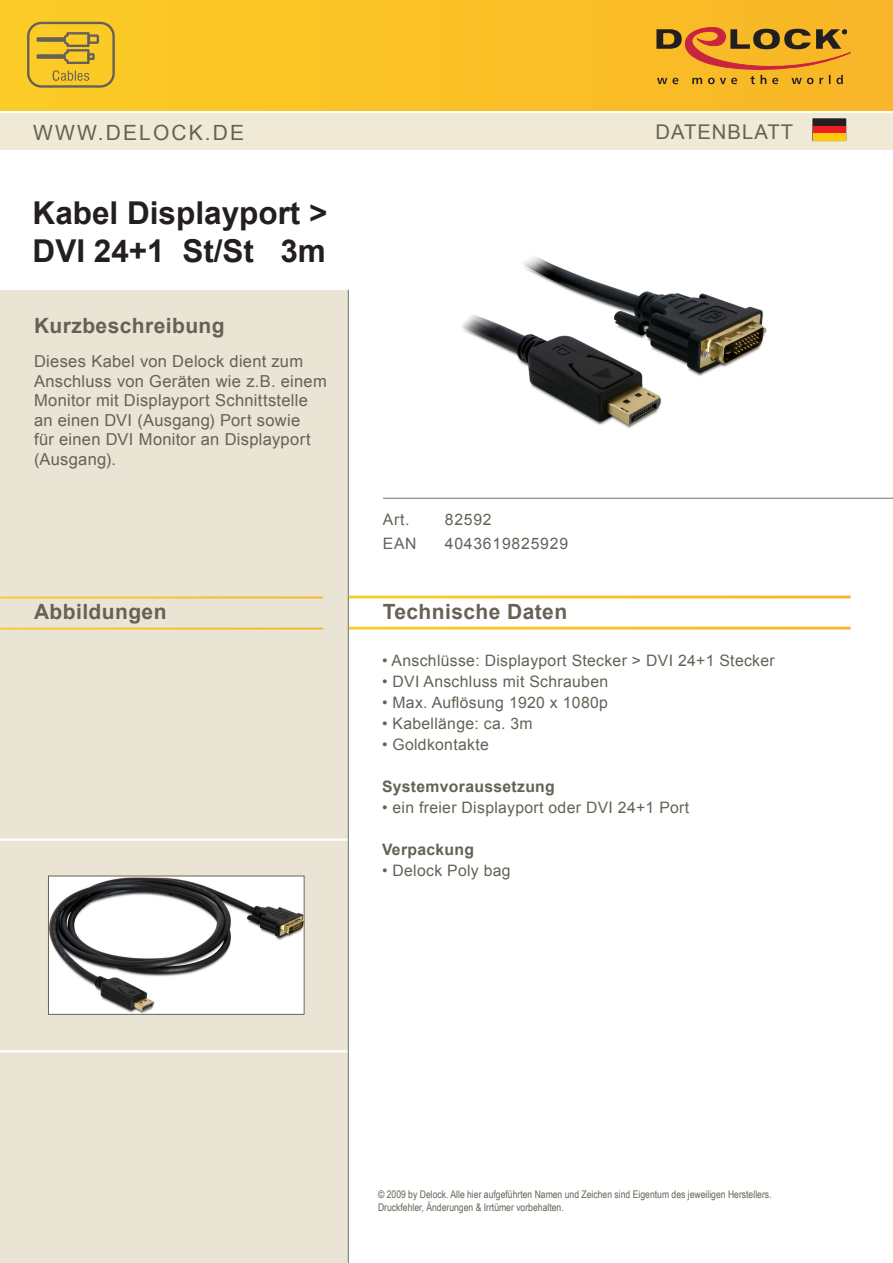
<style>
.page{position:relative;width:893px;height:1263px;background:#fff}
.page>*{position:absolute;margin:0;border:0;box-sizing:border-box;transform-origin:0 0}
.t1{font:700 31.5px "Arial";color:#231f20}
._001{font:700 21px "Arial";letter-spacing:.02em;color:#656156}
._001-2{font:700 21px "Arial";letter-spacing:.02em;color:#676255}
.t2{font:21px "Arial";letter-spacing:.1em;color:#656156}
.t3{font:20.25px "Arial";letter-spacing:.05em;color:#656156}
._001-3{font:16.5px/19.5px "Arial";letter-spacing:.015em;color:#656156}
._003-02{font:15.75px "Arial";letter-spacing:.02em;color:#656156}
._003-02-2{font:700 15.75px "Arial";letter-spacing:.02em;color:#656156}
._003-02-3{font:15.75px "Arial";letter-spacing:.05em;color:#656156}
.t4{font:10.5px "Arial Narrow";color:#676255}
</style>
<div class="page">
<div style="left:0;top:0;width:893px;height:110px;background:#fac226"></div>
<div style="left:0;top:114px;width:893px;height:36px;background:#efe9d5"></div>
<div style="left:813px;top:119px;width:33px;height:7px;background:#231f20"></div>
<div style="left:813px;top:126px;width:33px;height:7px;background:#ee1d23"></div>
<div style="left:813px;top:133px;width:33px;height:7px;background:#feca0a"></div>
<div style="left:0;top:290px;width:349px;height:973px;background:#e9e4d3"></div>
<svg style="left:0;top:596px;width:10px;height:33px"></svg>
<svg style="left:10px;top:596px;width:11px;height:33px"></svg>
<svg style="left:21px;top:596px;width:10px;height:33px"></svg>
<svg style="left:31px;top:596px;width:11px;height:33px"></svg>
<svg style="left:42px;top:596px;width:10px;height:33px"></svg>
<svg style="left:52px;top:596px;width:11px;height:33px"></svg>
<svg style="left:63px;top:596px;width:10px;height:33px"></svg>
<svg style="left:73px;top:596px;width:10px;height:33px"></svg>
<svg style="left:83px;top:596px;width:11px;height:33px"></svg>
<svg style="left:94px;top:596px;width:10px;height:33px"></svg>
<svg style="left:104px;top:596px;width:11px;height:33px"></svg>
<svg style="left:115px;top:596px;width:10px;height:33px"></svg>
<svg style="left:125px;top:596px;width:11px;height:33px"></svg>
<svg style="left:136px;top:596px;width:10px;height:33px"></svg>
<svg style="left:146px;top:596px;width:10px;height:33px"></svg>
<svg style="left:156px;top:596px;width:11px;height:33px"></svg>
<svg style="left:167px;top:596px;width:10px;height:33px"></svg>
<svg style="left:177px;top:596px;width:11px;height:33px"></svg>
<svg style="left:188px;top:596px;width:10px;height:33px"></svg>
<svg style="left:198px;top:596px;width:10px;height:33px"></svg>
<svg style="left:208px;top:596px;width:11px;height:33px"></svg>
<svg style="left:219px;top:596px;width:10px;height:33px"></svg>
<svg style="left:229px;top:596px;width:11px;height:33px"></svg>
<svg style="left:240px;top:596px;width:10px;height:33px"></svg>
<svg style="left:250px;top:596px;width:11px;height:33px"></svg>
<svg style="left:261px;top:596px;width:10px;height:33px"></svg>
<svg style="left:271px;top:596px;width:10px;height:33px"></svg>
<svg style="left:281px;top:596px;width:11px;height:33px"></svg>
<svg style="left:292px;top:596px;width:10px;height:33px"></svg>
<svg style="left:302px;top:596px;width:11px;height:33px"></svg>
<svg style="left:313px;top:596px;width:10px;height:33px"></svg>
<hr style="left:323px;top:596px;width:1px;height:33px;background:#f8b52c">
<svg style="left:656px;top:27px;width:195px;height:57px"></svg>
<hr style="left:383px;top:498px;width:510px;height:1px;background:#70726e">
<hr style="left:0;top:838px;width:349px;height:3px;background:#fff">
<hr style="left:0;top:1050px;width:349px;height:2px;background:#fff">
<hr style="left:348px;top:290px;width:1px;height:973px;background:#70726e">
<svg style="left:27px;top:22px;width:88px;height:66px"></svg>
<svg style="left:349px;top:596px;width:501px;height:33px"></svg>
<img style="left:461px;top:256px;width:306px;height:173px">
<img style="left:50px;top:878px;width:252px;height:134px">
<p class="t2" style="left:33px;top:118px;width:212px">WWW.DELOCK.DE</p>
<p class="t3" style="left:655px;top:119px;width:139px">DATENBLATT</p>
<p class="t1" style="left:33px;top:192px;width:296px">Kabel Displayport &gt;</p>
<p class="t1" style="left:33px;top:230px;width:295px">DVI 24+1 St/St 3m</p>
<p class="_001" style="left:34px;top:312px;width:192px">Kurzbeschreibung</p>
<p class="_001-3" style="left:34px;top:352px;width:294px">Dieses Kabel von Delock dient zum<br>Anschluss von Geräten wie z.B. einem<br>Monitor mit Displayport Schnittstelle an einen DVI (Ausgang) Port sowie<br>für einen DVI Monitor an Displayport (Ausgang).</p>
<p class="_001" style="left:34px;top:598px;width:134px">Abbildungen</p>
<p class="_003-02" style="left:383px;top:509px;width:28px">Art.</p>
<p class="_003-02" style="left:383px;top:533px;width:35px">EAN</p>
<p class="_003-02" style="left:445px;top:509px;width:48px">82592</p>
<p class="_003-02-3" style="left:445px;top:533px;width:125px">4043619825929</p>
<p class="_001-2" style="left:383px;top:598px;width:186px">Technische Daten</p>
<p class="_003-02" style="left:382px;top:650px;width:394px">• Anschlüsse: Displayport Stecker &gt; DVI 24+1 Stecker</p>
<p class="_003-02" style="left:382px;top:671px;width:228px">• DVI Anschluss mit Schrauben</p>
<p class="_003-02" style="left:382px;top:692px;width:227px">• Max. Auflösung 1920 x 1080p</p>
<p class="_003-02" style="left:382px;top:713px;width:152px">• Kabellänge: ca. 3m</p>
<p class="_003-02" style="left:382px;top:734px;width:108px">• Goldkontakte</p>
<p class="_003-02-2" style="left:382px;top:776px;width:174px">Systemvoraussetzung</p>
<p class="_003-02" style="left:382px;top:797px;width:309px">• ein freier Displayport oder DVI 24+1 Port</p>
<p class="_003-02-2" style="left:382px;top:839px;width:94px">Verpackung</p>
<p class="_003-02" style="left:382px;top:860px;width:130px">• Delock Poly bag</p>
<p class="t4" style="left:378px;top:1186px;width:395px">© 2009 by Delock. Alle hier aufgeführten Namen und Zeichen sind Eigentum des jeweiligen Herstellers.</p>
<p class="t4" style="left:378px;top:1200px;width:187px">Druckfehler, Änderungen &amp; Irrtümer vorbehalten.</p>
</div>
